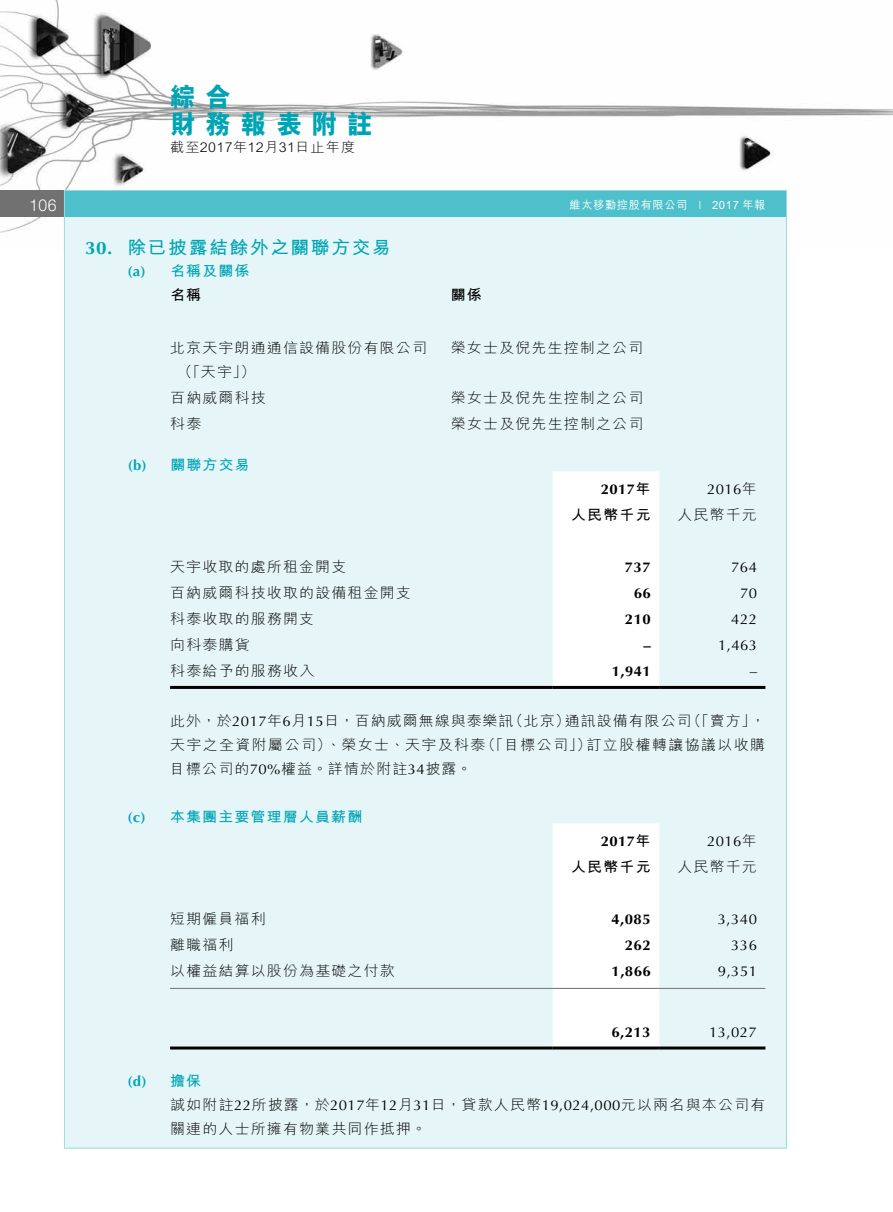
<style>
.page{position:relative;width:893px;height:1212px;background:#fff}
.page>*{position:absolute;margin:0;border:0;box-sizing:border-box;transform-origin:0 0}
.t1{font:800 27px/27px "M Hei HK";letter-spacing:.38em;color:#00a5b5;scale:.95 1}
.t2{font:700 18px "M Hei HK";letter-spacing:.08em;color:#00a5b5;scale:1.05 1}
.t3{font:300 16.5px "Helvetica Neue LT Std";color:#fff;scale:.95 1}
.t4{font:300 14.25px/24px "M Hei HK";letter-spacing:.08em;color:#000;scale:1.05 1}
.t5{font:14.25px "Optima LT Std";letter-spacing:.03em;color:#000;scale:1.05 1}
.t6{font:700 14.25px "Optima LT Std";letter-spacing:.03em;color:#000;scale:1.05 1}
.t7{font:700 14.25px/24px "M Hei HK";letter-spacing:.08em;color:#00a5b5;text-align:center;scale:1.05 1}
.t8{font:700 14.25px "M Hei HK";letter-spacing:.08em;color:#000;scale:1.05 1}
.t9{font:700 14.25px "Optima LT Std";color:#00a5b5;scale:1.05 1}
.t10{font:300 13.5px "M Hei HK";letter-spacing:.03em;color:#000;scale:1.05 1}
.t11{font:500 11.25px "M Hei HK";letter-spacing:.055em;color:#fff}
.s1{font-family:"Helvetica Neue LT Std";font-weight:300}
.s2{font-family:"Optima LT Std"}
.s3{color:#000}
.s4{font-family:"M Hei HK"}
.s5{font-family:"M Hei HK";font-weight:300}
.s6{font-family:"Optima LT Std";font-weight:400}
</style>
<div class="page">
<img style="left:0;top:0;width:893px;height:233px">
<div style="left:64px;top:190px;width:722px;height:958px;background:#e6f6f8"></div>
<div style="left:0;top:190px;width:67px;height:27px;background:#727171"></div>
<div style="left:64px;top:190px;width:723px;height:27px;background:#4dc0cb"></div>
<div style="left:553px;top:471px;width:106px;height:215px;background:#fff"></div>
<hr style="left:170px;top:686px;width:383px;height:3px;background:#000">
<hr style="left:553px;top:686px;width:106px;height:3px;background:#000">
<hr style="left:659px;top:686px;width:106px;height:3px;background:#000">
<div style="left:553px;top:823px;width:106px;height:223px;background:#fff"></div>
<hr style="left:170px;top:988px;width:383px;height:1px;background:#727171">
<hr style="left:553px;top:988px;width:106px;height:1px;background:#727171">
<hr style="left:659px;top:988px;width:106px;height:1px;background:#727171">
<hr style="left:170px;top:1046px;width:383px;height:3px;background:#000">
<hr style="left:553px;top:1046px;width:106px;height:3px;background:#000">
<hr style="left:659px;top:1046px;width:106px;height:3px;background:#000">
<h1 class="t1" style="left:170px;top:84px;width:215px">綜合<br>財務報表附註</h1>
<p class="t10" style="left:170px;top:137px;width:178px">截至2017年12月31日止年度</p>
<p class="t3" style="left:29px;top:195px;width:30px">106</p>
<p class="t11" style="left:570px;top:197px;width:197px">維太移動控股有限公司 <span class="s1">I</span> 2017 年報</p>
<p class="t2" style="left:85px;top:234px;width:293px"><span class="s2">30.</span> 除已披露結餘外之關聯方交易</p>
<p class="t7" style="left:128px;top:258px;width:118px"><span class="s2">(a)</span> 名稱及關係<span class="s3">名稱</span></p>
<p class="t8" style="left:451px;top:285px;width:31px">關係</p>
<p class="t4" style="left:178px;top:335px;width:239px;text-indent:-8px">北京天宇朗通通信設備股份有限公司（「天宇」）</p>
<p class="t4" style="left:451px;top:335px;width:185px">榮女士及倪先生控制之公司</p>
<p class="t4" style="left:170px;top:385px;width:93px">百納威爾科技</p>
<p class="t4" style="left:451px;top:385px;width:185px">榮女士及倪先生控制之公司</p>
<p class="t4" style="left:170px;top:411px;width:31px">科泰</p>
<p class="t4" style="left:451px;top:411px;width:185px">榮女士及倪先生控制之公司</p>
<p class="t7" style="left:128px;top:451px;width:118px"><span class="s2">(b)</span> 關聯方交易</p>
<p class="t6" style="left:601px;top:480px;width:49px">2017<span class="s4">年</span></p>
<p class="t5" style="left:707px;top:480px;width:49px">2016<span class="s5">年</span></p>
<p class="t8" style="left:571px;top:504px;width:77px">人民幣千元</p>
<p class="t4" style="left:677px;top:502px;width:77px">人民幣千元</p>
<p class="t4" style="left:170px;top:554px;width:169px">天宇收取的處所租金開支</p>
<p class="t6" style="left:625px;top:559px;width:26px">737</p>
<p class="t5" style="left:731px;top:559px;width:26px">764</p>
<p class="t4" style="left:170px;top:580px;width:231px">百納威爾科技收取的設備租金開支</p>
<p class="t6" style="left:634px;top:585px;width:18px">66</p>
<p class="t5" style="left:740px;top:585px;width:18px">70</p>
<p class="t4" style="left:170px;top:606px;width:139px">科泰收取的服務開支</p>
<p class="t6" style="left:625px;top:611px;width:26px">210</p>
<p class="t5" style="left:731px;top:611px;width:26px">422</p>
<p class="t4" style="left:170px;top:632px;width:77px">向科泰購貨</p>
<p class="t6" style="left:643px;top:637px;width:9px">–</p>
<p class="t5" style="left:718px;top:637px;width:39px">1,463</p>
<p class="t4" style="left:170px;top:659px;width:139px">科泰給予的服務收入</p>
<p class="t6" style="left:612px;top:663px;width:39px">1,941</p>
<p class="t5" style="left:750px;top:663px;width:9px">–</p>
<p class="t4" style="left:170px;top:708px;width:569px;text-align:justify">此外，於<span class="s6">2017</span>年<span class="s6">6</span>月<span class="s6">15</span>日，百納威爾無線與泰樂訊（北京）通訊設備有限公司（「賣方」，天宇之全資附屬公司）、榮女士、天宇及科泰（「目標公司」）訂立股權轉讓協議以收購目標公司的<span class="s6">70%</span>權益。詳情於附註<span class="s6">34</span>披露。</p>
<p class="t7" style="left:127px;top:803px;width:225px"><span class="s2">(c)</span> 本集團主要管理層人員薪酬</p>
<p class="t6" style="left:601px;top:832px;width:49px">2017<span class="s4">年</span></p>
<p class="t5" style="left:707px;top:832px;width:49px">2016<span class="s5">年</span></p>
<p class="t8" style="left:571px;top:856px;width:77px">人民幣千元</p>
<p class="t4" style="left:677px;top:854px;width:77px">人民幣千元</p>
<p class="t4" style="left:170px;top:906px;width:93px">短期僱員福利</p>
<p class="t6" style="left:612px;top:911px;width:39px">4,085</p>
<p class="t5" style="left:718px;top:911px;width:39px">3,340</p>
<p class="t4" style="left:170px;top:932px;width:62px">離職福利</p>
<p class="t6" style="left:625px;top:937px;width:26px">262</p>
<p class="t5" style="left:731px;top:937px;width:26px">336</p>
<p class="t4" style="left:170px;top:958px;width:215px">以權益結算以股份為基礎之付款</p>
<p class="t6" style="left:612px;top:963px;width:39px">1,866</p>
<p class="t5" style="left:718px;top:963px;width:39px">9,351</p>
<p class="t6" style="left:611px;top:1024px;width:39px">6,213</p>
<p class="t5" style="left:709px;top:1024px;width:47px">13,027</p>
<p class="t9" style="left:128px;top:1073px;width:72px">(d) <span class="s4">擔保</span></p>
<p class="t4" style="left:170px;top:1092px;width:568px">誠如附註<span class="s6">22</span>所披露，於<span class="s6">2017</span>年<span class="s6">12</span>月<span class="s6">31</span>日，貸款人民幣<span class="s6">19,024,000</span>元以兩名與本公司有關連的人士所擁有物業共同作抵押。</p>
</div>
